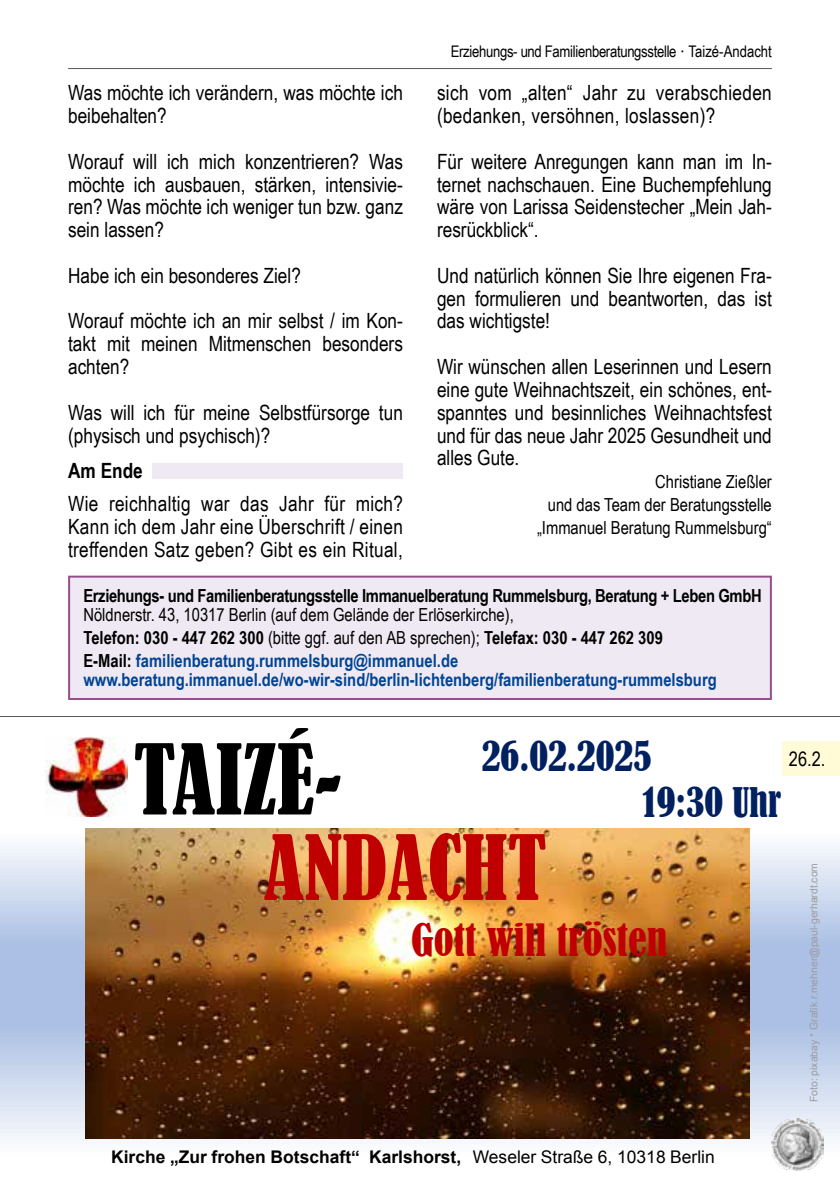
<style>
.page{position:relative;width:840px;height:1191px;background:#fff}
.page>*{position:absolute;margin:0;border:0;box-sizing:border-box;transform-origin:0 0}
.t1{font:condensed 90.4px "Bernard";color:#000}
.t2{font:condensed 83.4px "Bernard";color:#c00000}
.t3{font:condensed 41.8px "Bernard";color:#c00000}
.t4{font:condensed 38.4px "Bernard";color:#002060}
.t5{font:condensed 38.2px "Bernard";color:#002060}
.t6{font:21px/22.8px "Arial Narrow";color:#000}
.t7{font:700 21px "Arial Narrow";color:#000}
.t8{font:20px "Arial Narrow";color:#000}
.t9{font:18px/23px "Arial Narrow";color:#000}
.t10{font:700 18px "Arial Narrow";color:#004494}
.t11{font:700 18px "Arial Narrow";letter-spacing:-.02em;color:#000}
.t12{font:700 17.4px "Arial";color:#000}
.t13{font:16px "Arial Narrow";letter-spacing:-.02em;color:#000}
.t14{font:10.4px "Arial";color:#9c9d9f}
.s1{font-family:"Helvetica"}
.s2{font-weight:700}
.s3{font-weight:700;color:#004494}
.s4{font-weight:400}
</style>
<div class="page">
<svg style="left:0;top:763px;width:833px;height:408px"></svg>
<img style="left:46px;top:737px;width:81px;height:79px">
<img style="left:86px;top:829px;width:663px;height:310px">
<img style="left:770px;top:1118px;width:52px;height:52px">
<svg style="left:833px;top:845px;width:6px;height:295px;background:#c5d4ec"></svg>
<hr style="left:68px;top:68px;width:703px;height:1px;background:#58585a">
<hr style="left:0;top:716px;width:839px;height:1px;background:#58585a">
<div style="left:68px;top:575px;width:703px;height:125px;background:#efe9f3;border:2px solid #974e8d"></div>
<div style="left:153px;top:463px;width:250px;height:15px;background:#efe9f3"></div>
<div style="left:782px;top:741px;width:57px;height:35px;background:#fffbd7"></div>
<p class="t6" style="left:68px;top:81px;width:336px">Was möchte ich verändern, was möchte ich beibehalten?</p>
<p class="t6" style="left:68px;top:149px;width:336px;text-align:justify">Worauf will ich mich konzentrieren? Was möchte ich ausbauen, stärken, intensivie&shy;ren? Was möchte ich weniger tun bzw. ganz sein lassen?</p>
<p class="t6" style="left:68px;top:252px;width:336px;line-height:45.6px">Habe ich ein besonderes Ziel?<br>Worauf möchte ich an mir selbst / im Kon-</p>
<p class="t6" style="left:68px;top:332px;width:336px">takt mit meinen Mitmenschen besonders achten?</p>
<p class="t6" style="left:68px;top:400px;width:336px">Was will ich für meine Selbstfürsorge tun (physisch und psychisch)?</p>
<p class="t7" style="left:68px;top:455px;width:76px">Am Ende</p>
<p class="t6" style="left:68px;top:491px;width:336px;text-align:justify">Wie reichhaltig war das Jahr für mich?<br>Kann ich dem Jahr eine Überschrift / einen treffenden Satz geben? Gibt es ein Ritual,</p>
<p class="t13" style="left:450px;top:40px;width:322px">Erziehungs- und Familienberatungsstelle <span class="s1">‧</span> Taizé-Andacht</p>
<p class="t6" style="left:437px;top:81px;width:336px">sich vom „alten“ Jahr zu verabschieden (bedanken, versöhnen, loslassen)?</p>
<p class="t6" style="left:437px;top:149px;width:336px;text-align:justify">Für weitere Anregungen kann man im In&shy;ternet nachschauen. Eine Buchempfehlung wäre von Larissa Seidenstecher „Mein Jah&shy;resrückblick“.</p>
<p class="t6" style="left:437px;top:263px;width:336px;text-align:justify">Und natürlich können Sie Ihre eigenen Fra&shy;gen formulieren und beantworten, das ist das wichtigste!</p>
<p class="t6" style="left:437px;top:354px;width:336px;text-align:justify">Wir wünschen allen Leserinnen und Lesern eine gute Weihnachtszeit, ein schönes, ent&shy;spanntes und besinnliches Weihnachtsfest und für das neue Jahr 2025 Gesundheit und alles Gute.</p>
<p class="t9" style="left:536px;top:470px;width:236px;text-align:right">Christiane Zießler<br>und das Team der Beratungsstelle „Immanuel Beratung Rummelsburg“</p>
<p class="t11" style="left:83px;top:582px;width:679px">Erziehungs- und Familienberatungsstelle Immanuelberatung Rummelsburg, Beratung + Leben GmbH</p>
<p class="t9" style="left:83px;top:603px;width:580px">Nöldnerstr. 43, 10317 Berlin (auf dem Gelände der Erlöserkirche),<br><span class="s2">Telefon: 030 - 447 262 300</span> (bitte ggf. auf den AB sprechen); <span class="s2">Telefax: 030 - 447 262 309<br>E-Mail:</span> <span class="s3">familienberatung.rummelsburg@immanuel.de</span></p>
<p class="t10" style="left:83px;top:666px;width:634px">www.beratung.immanuel.de/wo-wir-sind/berlin-lichtenberg/familienberatung-rummelsburg</p>
<h1 class="t1" style="left:133px;top:727px;width:210px">TAIZÉ-</h1>
<h3 class="t4" style="left:481px;top:734px;width:171px">26.02.2025</h3>
<h3 class="t5" style="left:642px;top:780px;width:140px">19:30 Uhr</h3>
<h2 class="t2" style="left:264px;top:819px;width:284px">ANDACHT</h2>
<h3 class="t3" style="left:411px;top:915px;width:257px">Gott will trösten</h3>
<p class="t8" style="left:788px;top:744px;width:38px">26.2.</p>
<p class="t14" style="left:806px;top:1102px;width:241px;rotate:-90deg">Foto: pixabay * Grafik r.mehner@paul-gerhardt.com</p>
<p class="t12" style="left:111px;top:1144px;width:605px">Kirche „Zur frohen Botschaft“ Karlshorst, <span class="s4">Weseler Straße 6, 10318 Berlin</span></p>
</div>
